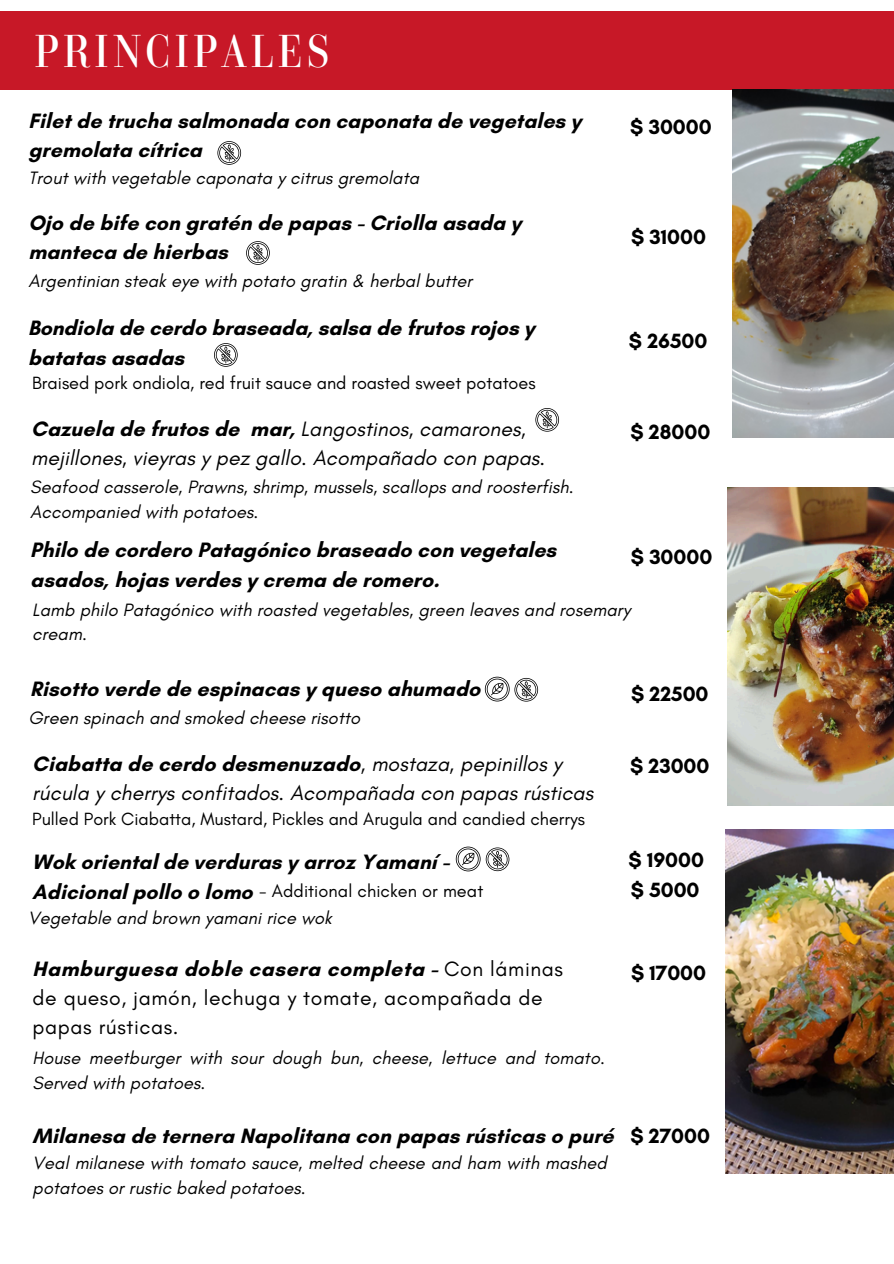
<style>
.page{position:relative;width:894px;height:1264px;background:#fff}
.page>*{position:absolute;margin:0;border:0;box-sizing:border-box;transform-origin:0 0}
.t1{font:44.55px "Parmigiano Headline HL";letter-spacing:.085em;color:#fff}
.t2{font:700 21.15px/29.2px "Glacial Indifference";letter-spacing:.005em;color:#000}
.t3{font:italic 21.15px/29.2px "Glacial Indifference";letter-spacing:.005em;color:#000}
.t4{font:21.15px/29.2px "Glacial Indifference";letter-spacing:.03em;color:#000}
.t5{font:700 21px "Glacial Indifference";color:#000}
.t6{font:italic 18.15px/24.8px "Glacial Indifference";letter-spacing:.005em;color:#000}
.t7{font:18.15px "Glacial Indifference";letter-spacing:.005em;color:#000}
.t8{font:18px "Glacial Indifference";color:#000}
.s1{font-weight:700;font-style:normal}
.s2{font-style:italic}
.s3{font-weight:700}
</style>
<div class="page">
<svg style="left:217px;top:141px;width:24px;height:24px"></svg>
<svg style="left:246px;top:241px;width:24px;height:24px"></svg>
<div style="left:0;top:11px;width:893px;height:78px;background:#c71827"></div>
<img style="left:732px;top:89px;width:161px;height:348px">
<img style="left:725px;top:829px;width:168px;height:344px">
<svg style="left:535px;top:408px;width:24px;height:23px"></svg>
<svg style="left:484px;top:676px;width:54px;height:25px"></svg>
<svg style="left:455px;top:846px;width:54px;height:25px"></svg>
<img style="left:727px;top:487px;width:166px;height:319px">
<svg style="left:214px;top:343px;width:23px;height:24px"></svg>
<p class="t1" style="left:34px;top:23px;width:297px">PRINCIPALES</p>
<h2 class="t2" style="left:28px;top:106px;width:554px">Filet de trucha salmonada con caponata de vegetales y gremolata cítrica</h2>
<p class="t6" style="left:28px;top:166px;width:392px">Trout with vegetable caponata y citrus gremolata</p>
<h1 class="t2" style="left:28px;top:207px;width:494px">Ojo de bife con gratén de papas - Criolla asada y manteca de hierbas</h1>
<h2 class="t6" style="left:28px;top:268px;width:445px">Argentinian steak eye with potato gratin &amp; herbal butter</h2>
<p class="t2" style="left:28px;top:313px;width:507px">Bondiola de cerdo braseada, salsa de frutos rojos y batatas asadas</p>
<h2 class="t8" style="left:32px;top:371px;width:505px">Braised pork ondiola, red fruit sauce and roasted sweet potatoes</h2>
<p class="t3" style="left:31px;top:414px;width:515px"><span class="s1">Cazuela de frutos de mar,</span> Langostinos, camarones, mejillones, vieyras y pez gallo. Acompañado con papas.</p>
<h2 class="t6" style="left:30px;top:474px;width:545px">Seafood casserole, Prawns, shrimp, mussels, scallops and roosterfish.<br>Accompanied with potatoes.</h2>
<p class="t2" style="left:30px;top:535px;width:527px">Philo de cordero Patagónico braseado con vegetales asados, hojas verdes y crema de romero.</p>
<p class="t5" style="left:630px;top:114px;width:83px">$ 30000</p>
<p class="t5" style="left:631px;top:224px;width:76px">$ 31000</p>
<p class="t5" style="left:628px;top:328px;width:80px">$ 26500</p>
<p class="t5" style="left:630px;top:419px;width:81px">$ 28000</p>
<h2 class="t5" style="left:630px;top:543px;width:83px">$ 30000</h2>
<p class="t6" style="left:32px;top:596px;width:599px">Lamb philo Patagónico with roasted vegetables, green leaves and rosemary cream.</p>
<h2 class="t2" style="left:30px;top:674px;width:451px">Risotto verde de espinacas y queso ahumado</h2>
<h2 class="t6" style="left:28px;top:705px;width:333px">Green spinach and smoked cheese risotto</h2>
<p class="t3" style="left:32px;top:748px;width:562px"><span class="s1">Ciabatta de cerdo desmenuzado</span>, mostaza, pepinillos y rúcula y cherrys confitados. Acompañada con papas rústicas</p>
<h2 class="t8" style="left:32px;top:808px;width:554px">Pulled Pork Ciabatta, Mustard, Pickles and Arugula and candied cherrys</h2>
<h2 class="t2" style="left:32px;top:847px;width:418px">Wok oriental de verduras y arroz Yamaní -<br>Adicional pollo o lomo</h2>
<h3 class="t7" style="left:259px;top:879px;width:225px"><span class="s2">-</span> Additional chicken or meat</h3>
<h2 class="t6" style="left:28px;top:905px;width:305px">Vegetable and brown yamani rice wok</h2>
<p class="t4" style="left:33px;top:953px;width:531px"><span class="s3">Hamburguesa doble casera completa -</span> Con láminas de queso, jamón, lechuga y tomate, acompañada de papas rústicas.</p>
<p class="t6" style="left:33px;top:1045px;width:573px">House meetburger with sour dough bun, cheese, lettuce and tomato.<br>Served with potatoes.</p>
<h3 class="t2" style="left:33px;top:1120px;width:582px">Milanesa de ternera Napolitana con papas rústicas o puré</h3>
<h2 class="t6" style="left:33px;top:1150px;width:575px">Veal milanese with tomato sauce, melted cheese and ham with mashed potatoes or rustic baked potatoes.</h2>
<h2 class="t5" style="left:631px;top:681px;width:79px">$ 22500</h2>
<p class="t5" style="left:630px;top:752px;width:81px">$ 23000</p>
<p class="t5" style="left:628px;top:846px;width:77px">$ 19000</p>
<h2 class="t5" style="left:630px;top:877px;width:70px">$ 5000</h2>
<p class="t5" style="left:631px;top:960px;width:77px">$ 17000</p>
<p class="t5" style="left:630px;top:1122px;width:81px">$ 27000</p>
</div>
